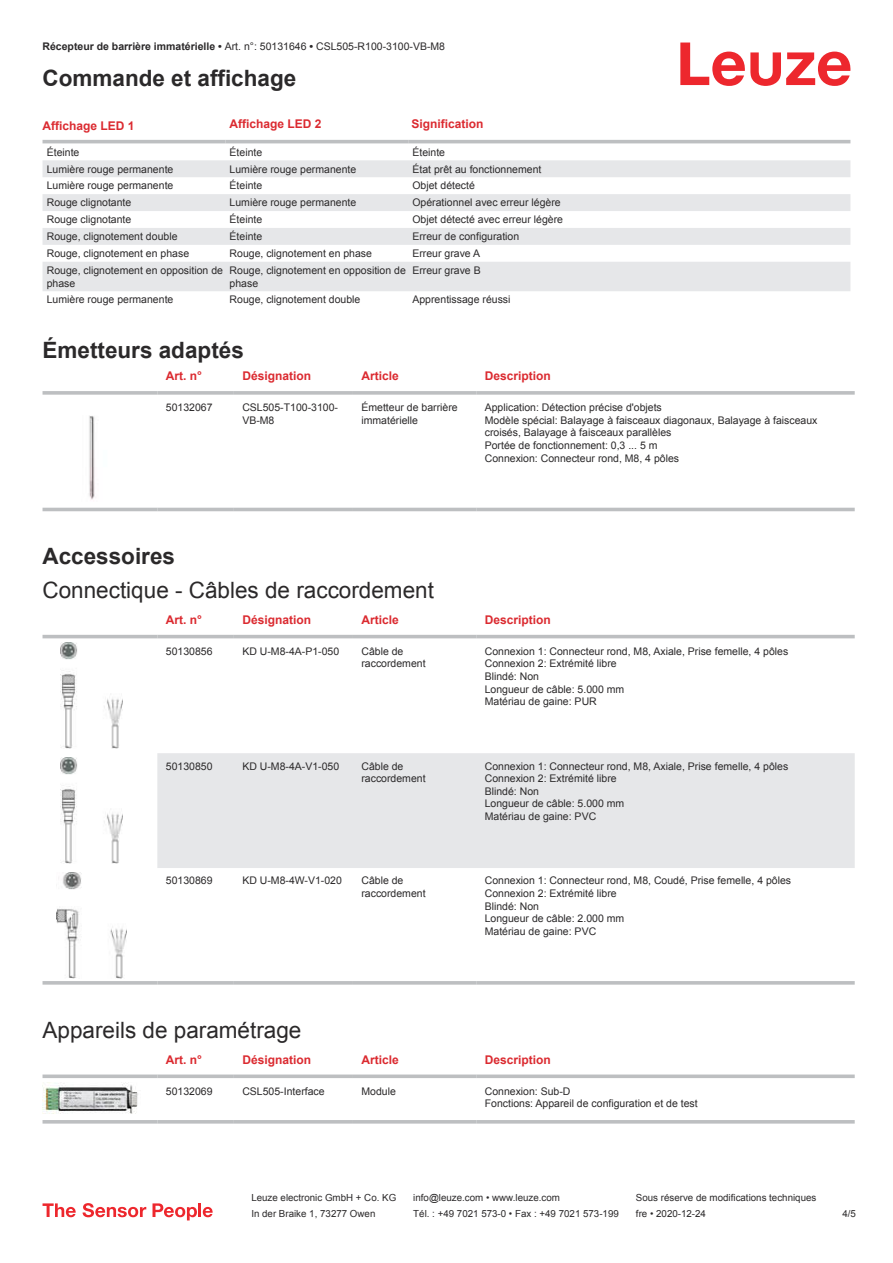
<style>
.page{position:relative;width:893px;height:1263px;background:#fff}
.page>*{position:absolute;margin:0;border:0;box-sizing:border-box;transform-origin:0 0}
.t1{font:22.5px "Arial";color:#2b292a}
.t2{font:700 22.5px "Arial";color:#2b292a}
.t3{font:700 12px "Arial";color:#db2a30}
.t4{font:10.5px/12.6px "Arial";color:#2b292a}
.t5{font:9.75px "Arial";color:#2b292a}
.s1{font-weight:700}
</style>
<div class="page">
<svg style="left:680px;top:43px;width:170px;height:43px"></svg>
<svg style="left:43px;top:143px;width:807px;height:1px"></svg>
<svg style="left:43px;top:160px;width:807px;height:131px;fill:#e6e7e9"></svg>
<hr style="left:43px;top:140px;width:182px;height:3px;background:#bdbfc1">
<hr style="left:225px;top:140px;width:183px;height:3px;background:#bdbfc1">
<hr style="left:408px;top:140px;width:442px;height:3px;background:#bdbfc1">
<div style="left:43px;top:507px;width:812px;height:5px;background:#ededee"></div>
<svg style="left:43px;top:391px;width:114px;height:4px"></svg>
<svg style="left:157px;top:391px;width:77px;height:4px"></svg>
<svg style="left:234px;top:391px;width:119px;height:4px"></svg>
<svg style="left:353px;top:391px;width:123px;height:4px"></svg>
<svg style="left:476px;top:391px;width:379px;height:4px;background:#c3c5c7"></svg>
<hr style="left:43px;top:508px;width:114px;height:3px;background:#bdbfc1">
<hr style="left:157px;top:508px;width:77px;height:3px;background:#bdbfc1">
<hr style="left:234px;top:508px;width:119px;height:3px;background:#bdbfc1">
<hr style="left:353px;top:508px;width:123px;height:3px;background:#bdbfc1">
<hr style="left:476px;top:508px;width:379px;height:3px;background:#bdbfc1">
<img style="left:89px;top:415px;width:6px;height:85px">
<svg style="left:43px;top:634px;width:812px;height:345px"></svg>
<div style="left:157px;top:753px;width:698px;height:115px;background:#e6e7e9"></div>
<hr style="left:43px;top:635px;width:114px;height:3px;background:#bdbfc1">
<hr style="left:157px;top:635px;width:77px;height:3px;background:#bdbfc1">
<hr style="left:234px;top:635px;width:119px;height:3px;background:#bdbfc1">
<hr style="left:353px;top:635px;width:123px;height:3px;background:#bdbfc1">
<hr style="left:476px;top:635px;width:379px;height:3px;background:#bdbfc1">
<svg style="left:43px;top:981px;width:114px;height:4px"></svg>
<svg style="left:157px;top:981px;width:77px;height:4px"></svg>
<svg style="left:234px;top:981px;width:119px;height:4px"></svg>
<svg style="left:353px;top:981px;width:123px;height:4px"></svg>
<svg style="left:476px;top:981px;width:379px;height:4px;background:#c3c5c7"></svg>
<img style="left:60px;top:643px;width:63px;height:106px">
<img style="left:60px;top:757px;width:63px;height:107px">
<img style="left:56px;top:872px;width:70px;height:106px">
<svg style="left:43px;top:1123px;width:812px;height:1px"></svg>
<svg style="left:43px;top:1074px;width:114px;height:4px"></svg>
<svg style="left:157px;top:1074px;width:77px;height:4px"></svg>
<svg style="left:234px;top:1074px;width:119px;height:4px"></svg>
<svg style="left:353px;top:1074px;width:123px;height:4px"></svg>
<svg style="left:476px;top:1074px;width:379px;height:4px;background:#c5c7c9"></svg>
<hr style="left:43px;top:1120px;width:114px;height:3px;background:#bdbfc1">
<hr style="left:157px;top:1120px;width:77px;height:3px;background:#bdbfc1">
<hr style="left:234px;top:1120px;width:119px;height:3px;background:#bdbfc1">
<hr style="left:353px;top:1120px;width:123px;height:3px;background:#bdbfc1">
<hr style="left:476px;top:1120px;width:379px;height:3px;background:#bdbfc1">
<img style="left:43px;top:1082px;width:95px;height:32px">
<svg style="left:43px;top:1203px;width:33px;height:14px"></svg>
<svg style="left:83px;top:1203px;width:63px;height:14px"></svg>
<svg style="left:153px;top:1203px;width:44px;height:17px"></svg>
<hr style="left:198px;top:1203px;width:3px;height:14px;background:#ed272d">
<svg style="left:203px;top:1207px;width:10px;height:10px"></svg>
<p class="t4" style="left:43px;top:41px;width:404px"><span class="s1">Récepteur de barrière immatérielle •</span> Art. n°: 50131646 <span class="s1">•</span> CSL505-R100-3100-VB-M8</p>
<h1 class="t2" style="left:43px;top:70px;width:255px">Commande et affichage</h1>
<p class="t3" style="left:43px;top:121px;width:94px">Affichage LED 1</p>
<p class="t3" style="left:230px;top:119px;width:94px">Affichage LED 2</p>
<p class="t3" style="left:411px;top:119px;width:74px">Signification</p>
<p class="t4" style="left:47px;top:147px;width:34px">Éteinte</p>
<p class="t4" style="left:230px;top:147px;width:34px">Éteinte</p>
<p class="t4" style="left:412px;top:147px;width:34px">Éteinte</p>
<p class="t4" style="left:47px;top:163px;width:128px">Lumière rouge permanente</p>
<p class="t4" style="left:230px;top:163px;width:128px">Lumière rouge permanente</p>
<p class="t4" style="left:412px;top:163px;width:130px">État prêt au fonctionnement</p>
<p class="t4" style="left:47px;top:180px;width:128px">Lumière rouge permanente</p>
<p class="t4" style="left:230px;top:180px;width:34px">Éteinte</p>
<p class="t4" style="left:412px;top:180px;width:64px">Objet détecté</p>
<p class="t4" style="left:47px;top:197px;width:86px">Rouge clignotante</p>
<p class="t4" style="left:230px;top:197px;width:128px">Lumière rouge permanente</p>
<p class="t4" style="left:412px;top:197px;width:150px">Opérationnel avec erreur légère</p>
<p class="t4" style="left:47px;top:214px;width:86px">Rouge clignotante</p>
<p class="t4" style="left:230px;top:214px;width:34px">Éteinte</p>
<p class="t4" style="left:412px;top:214px;width:152px">Objet détecté avec erreur légère</p>
<p class="t4" style="left:47px;top:231px;width:132px">Rouge, clignotement double</p>
<p class="t4" style="left:230px;top:231px;width:34px">Éteinte</p>
<p class="t4" style="left:412px;top:231px;width:108px">Erreur de configuration</p>
<p class="t4" style="left:47px;top:248px;width:144px">Rouge, clignotement en phase</p>
<p class="t4" style="left:230px;top:248px;width:144px">Rouge, clignotement en phase</p>
<p class="t4" style="left:412px;top:248px;width:69px">Erreur grave A</p>
<p class="t4" style="left:47px;top:265px;width:178px">Rouge, clignotement en opposition de phase</p>
<p class="t4" style="left:230px;top:265px;width:178px">Rouge, clignotement en opposition de phase</p>
<p class="t4" style="left:412px;top:265px;width:70px">Erreur grave B</p>
<p class="t4" style="left:47px;top:294px;width:128px">Lumière rouge permanente</p>
<p class="t4" style="left:230px;top:294px;width:132px">Rouge, clignotement double</p>
<p class="t4" style="left:412px;top:294px;width:100px">Apprentissage réussi</p>
<h1 class="t2" style="left:43px;top:342px;width:203px">Émetteurs adaptés</h1>
<p class="t3" style="left:166px;top:371px;width:38px">Art. n°</p>
<p class="t3" style="left:242px;top:371px;width:70px">Désignation</p>
<p class="t3" style="left:361px;top:371px;width:39px">Article</p>
<p class="t3" style="left:485px;top:371px;width:68px">Description</p>
<p class="t4" style="left:166px;top:402px;width:48px">50132067</p>
<p class="t4" style="left:242px;top:402px;width:97px">CSL505-T100-3100-<br>VB-M8</p>
<p class="t4" style="left:361px;top:402px;width:98px">Émetteur de barrière immatérielle</p>
<p class="t4" style="left:485px;top:402px;width:334px">Application: Détection précise d'objets<br>Modèle spécial: Balayage à faisceaux diagonaux, Balayage à faisceaux croisés, Balayage à faisceaux parallèles<br>Portée de fonctionnement: 0,3 ... 5 m<br>Connexion: Connecteur rond, M8, 4 pôles</p>
<h1 class="t2" style="left:43px;top:548px;width:134px">Accessoires</h1>
<h1 class="t1" style="left:43px;top:581px;width:393px">Connectique - Câbles de raccordement</h1>
<p class="t3" style="left:166px;top:615px;width:38px">Art. n°</p>
<p class="t3" style="left:242px;top:615px;width:70px">Désignation</p>
<p class="t3" style="left:361px;top:615px;width:39px">Article</p>
<p class="t3" style="left:485px;top:615px;width:68px">Description</p>
<p class="t4" style="left:166px;top:646px;width:48px">50130856</p>
<p class="t4" style="left:242px;top:646px;width:98px">KD U-M8-4A-P1-050</p>
<p class="t4" style="left:361px;top:646px;width:66px">Câble de raccordement</p>
<p class="t4" style="left:485px;top:646px;width:305px">Connexion 1: Connecteur rond, M8, Axiale, Prise femelle, 4 pôles<br>Connexion 2: Extrémité libre<br>Blindé: Non<br>Longueur de câble: 5.000 mm<br>Matériau de gaine: PUR</p>
<p class="t4" style="left:166px;top:761px;width:48px">50130850</p>
<p class="t4" style="left:242px;top:761px;width:98px">KD U-M8-4A-V1-050</p>
<p class="t4" style="left:361px;top:761px;width:66px">Câble de raccordement</p>
<p class="t4" style="left:485px;top:761px;width:305px">Connexion 1: Connecteur rond, M8, Axiale, Prise femelle, 4 pôles<br>Connexion 2: Extrémité libre<br>Blindé: Non<br>Longueur de câble: 5.000 mm<br>Matériau de gaine: PVC</p>
<p class="t4" style="left:166px;top:875px;width:48px">50130869</p>
<p class="t4" style="left:242px;top:875px;width:101px">KD U-M8-4W-V1-020</p>
<p class="t4" style="left:361px;top:875px;width:66px">Câble de raccordement</p>
<p class="t4" style="left:485px;top:875px;width:308px">Connexion 1: Connecteur rond, M8, Coudé, Prise femelle, 4 pôles<br>Connexion 2: Extrémité libre<br>Blindé: Non<br>Longueur de câble: 2.000 mm<br>Matériau de gaine: PVC</p>
<h1 class="t1" style="left:43px;top:1021px;width:260px">Appareils de paramétrage</h1>
<p class="t3" style="left:166px;top:1055px;width:38px">Art. n°</p>
<p class="t3" style="left:242px;top:1055px;width:70px">Désignation</p>
<p class="t3" style="left:361px;top:1055px;width:39px">Article</p>
<p class="t3" style="left:485px;top:1055px;width:68px">Description</p>
<p class="t4" style="left:166px;top:1085px;width:48px">50132069</p>
<p class="t4" style="left:242px;top:1085px;width:84px">CSL505-Interface</p>
<p class="t4" style="left:361px;top:1085px;width:36px">Module</p>
<p class="t4" style="left:485px;top:1085px;width:215px">Connexion: Sub-D<br>Fonctions: Appareil de configuration et de test</p>
<p class="t5" style="left:251px;top:1194px;width:146px">Leuze electronic GmbH + Co. KG</p>
<p class="t5" style="left:413px;top:1194px;width:148px">info@leuze.com • www.leuze.com</p>
<p class="t5" style="left:636px;top:1194px;width:182px">Sous réserve de modifications techniques</p>
<p class="t5" style="left:251px;top:1210px;width:126px">In der Braike 1, 73277 Owen</p>
<p class="t5" style="left:413px;top:1210px;width:207px">Tél. : +49 7021 573-0 • Fax : +49 7021 573-199</p>
<p class="t5" style="left:636px;top:1210px;width:72px">fre • 2020-12-24</p>
<p class="t5" style="left:842px;top:1210px;width:15px">4 /5</p>
</div>
